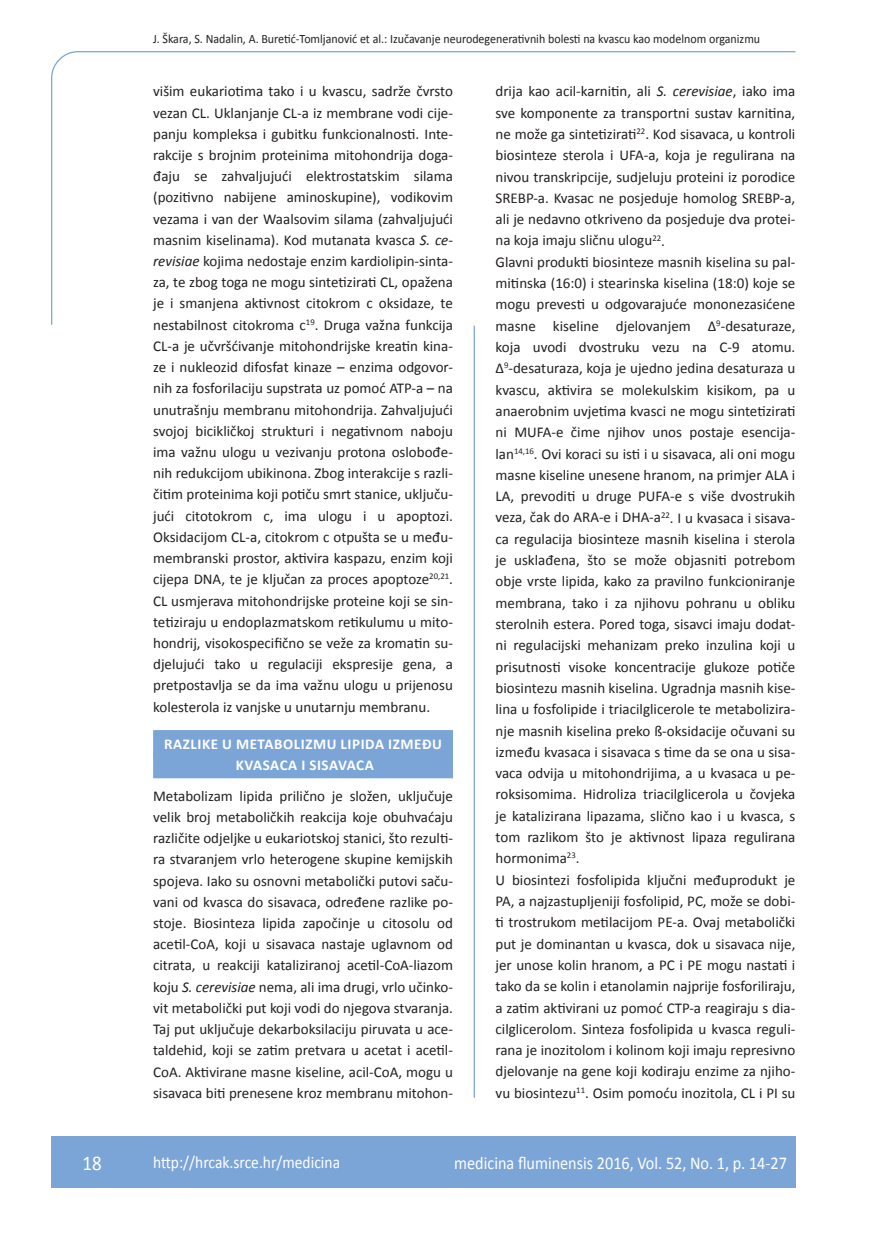
<style>
.page{position:relative;width:872px;height:1234px;background:#fff}
.page>*{position:absolute;margin:0;border:0;box-sizing:border-box;transform-origin:0 0}
.t1{font:21px "Calibri";color:#fff;scale:.9 1}
.t2{font:18px "Calibri";color:#fff;scale:.9 1}
.t3{font:17.25px "Calibri";color:#fff;scale:.9 1}
.t4{font:15px/21.3px "Calibri";color:#231f20;text-align:justify}
.t5{font:700 15px/21.1px "Calibri";letter-spacing:.04em;color:#fff;text-align:center}
.t6{font:12.75px "Calibri";color:#231f20;scale:.94 1}
.s1{font-style:italic}
</style>
<div class="page">
<svg style="left:51px;top:51px;width:745px;height:274px"></svg>
<hr style="left:473px;top:325px;width:2px;height:772px;background:#7ca5d7">
<div style="left:51px;top:1135px;width:744px;height:51px;background:#7ca5d7"></div>
<div style="left:153px;top:730px;width:300px;height:27px;background:#7ca5d7"></div>
<div style="left:153px;top:751px;width:300px;height:27px;background:#7ca5d7"></div>
<p class="t6" style="left:153px;top:30px;width:647px">J. Škara, S. Nadalin, A. Buretić-Tomljanović et al.: Izučavanje neurodegenerativnih bolesti na kvascu kao modelnom organizmu</p>
<p class="t4" style="left:153px;top:80px;width:301px">višim eukariotima tako i u kvascu, sadrže čvrsto vezan CL. Uklanjanje CL-a iz membrane vodi cije&shy;panju kompleksa i gubitku funkcionalnosti. Inte&shy;rakcije s brojnim proteinima mitohondrija doga&shy;đaju se zahvaljujući elektrostatskim silama (pozitivno nabijene aminoskupine), vodikovim vezama i van der Waalsovim silama (zahvaljujući masnim kiselinama). Kod mutanata kvasca <span class="s1">S. ce&shy;revisiae</span> kojima nedostaje enzim kardiolipin-sinta&shy;za, te zbog toga ne mogu sintetizirati CL, opažena je i smanjena aktivnost citokrom c oksidaze, te nestabilnost citokroma c<sup>19</sup>. Druga važna funkcija CL-a je učvršćivanje mitohondrijske kreatin kina&shy;ze i nukleozid difosfat kinaze – enzima odgovor&shy;nih za fosforilaciju supstrata uz pomoć ATP-a – na unutrašnju membranu mitohondrija. Zahvaljujući svojoj bicikličkoj strukturi i negativnom naboju ima važnu ulogu u vezivanju protona oslobođe&shy;nih redukcijom ubikinona. Zbog interakcije s razli&shy;čitim proteinima koji potiču smrt stanice, uključu&shy;jući citotokrom c, ima ulogu i u apoptozi.<br>Oksidacijom CL-a, citokrom c otpušta se u među&shy;membranski prostor, aktivira kaspazu, enzim koji cijepa DNA, te je ključan za proces apoptoze<sup>20,21</sup>.<br>CL usmjerava mitohondrijske proteine koji se sin&shy;tetiziraju u endoplazmatskom retikulumu u mito&shy;hondrij, visokospecifično se veže za kromatin su&shy;djelujući tako u regulaciji ekspresije gena, a pretpostavlja se da ima važnu ulogu u prijenosu kolesterola iz vanjske u unutarnju membranu.</p>
<p class="t5" style="left:164px;top:732px;width:279px">RAZLIKE U METABOLIZMU LIPIDA IZMEĐU<br>KVASACA I SISAVACA</p>
<p class="t4" style="left:153px;top:784px;width:301px">Metabolizam lipida prilično je složen, uključuje velik broj metaboličkih reakcija koje obuhvaćaju različite odjeljke u eukariotskoj stanici, što rezulti&shy;ra stvaranjem vrlo heterogene skupine kemijskih spojeva. Iako su osnovni metabolički putovi saču&shy;vani od kvasca do sisavaca, određene razlike po&shy;stoje. Biosinteza lipida započinje u citosolu od acetil-CoA, koji u sisavaca nastaje uglavnom od citrata, u reakciji kataliziranoj acetil-CoA-liazom koju <span class="s1">S. cerevisiae</span> nema, ali ima drugi, vrlo učinko&shy;vit metabolički put koji vodi do njegova stvaranja.<br>Taj put uključuje dekarboksilaciju piruvata u ace&shy;taldehid, koji se zatim pretvara u acetat i acetil-CoA. Aktivirane masne kiseline, acil-CoA, mogu u sisavaca biti prenesene kroz membranu mitohon-</p>
<p class="t4" style="left:495px;top:80px;width:301px;text-align:left">drija kao acil-karnitin, ali <span class="s1">S. cerevisiae</span>, iako ima sve komponente za transportni sustav karnitina, ne može ga sintetizirati<sup>22</sup>. Kod sisavaca, u kontroli biosinteze sterola i UFA-a, koja je regulirana na nivou transkripcije, sudjeluju proteini iz porodice SREBP-a. Kvasac ne posjeduje homolog SREBP-a, ali je nedavno otkriveno da posjeduje dva protei&shy;na koja imaju sličnu ulogu<sup>22</sup>.<br>Glavni produkti biosinteze masnih kiselina su pal&shy;mitinska (16:0) i stearinska kiselina (18:0) koje se mogu prevesti u odgovarajuće mononezasićene masne kiseline djelovanjem Δ<sup>9</sup>-desaturaze, koja uvodi dvostruku vezu na C-9 atomu.<br>Δ<sup>9</sup>-desaturaza, koja je ujedno jedina desaturaza u kvascu, aktivira se molekulskim kisikom, pa u anaerobnim uvjetima kvasci ne mogu sintetizirati ni MUFA-e čime njihov unos postaje esencija&shy;lan<sup>14,16</sup>. Ovi koraci su isti i u sisavaca, ali oni mogu masne kiseline unesene hranom, na primjer ALA i LA, prevoditi u druge PUFA-e s više dvostrukih veza, čak do ARA-e i DHA-a<sup>22</sup>. I u kvasaca i sisava&shy;ca regulacija biosinteze masnih kiselina i sterola je usklađena, što se može objasniti potrebom obje vrste lipida, kako za pravilno funkcioniranje membrana, tako i za njihovu pohranu u obliku sterolnih estera. Pored toga, sisavci imaju dodat&shy;ni regulacijski mehanizam preko inzulina koji u prisutnosti visoke koncentracije glukoze potiče biosintezu masnih kiselina. Ugradnja masnih kise&shy;lina u fosfolipide i triacilglicerole te metabolizira&shy;nje masnih kiselina preko ß-oksidacije očuvani su između kvasaca i sisavaca s time da se ona u sisa&shy;vaca odvija u mitohondrijima, a u kvasaca u pe&shy;roksisomima. Hidroliza triacilglicerola u čovjeka je katalizirana lipazama, slično kao i u kvasca, s tom razlikom što je aktivnost lipaza regulirana hormonima<sup>23</sup>.<br>U biosintezi fosfolipida ključni međuprodukt je PA, a najzastupljeniji fosfolipid, PC, može se dobi&shy;ti trostrukom metilacijom PE-a. Ovaj metabolički put je dominantan u kvasca, dok u sisavaca nije, jer unose kolin hranom, a PC i PE mogu nastati i tako da se kolin i etanolamin najprije fosforiliraju, a zatim aktivirani uz pomoć CTP-a reagiraju s dia&shy;cilglicerolom. Sinteza fosfolipida u kvasca reguli&shy;rana je inozitolom i kolinom koji imaju represivno djelovanje na gene koji kodiraju enzime za njiho&shy;vu biosintezu<sup>11</sup>. Osim pomoću inozitola, CL i PI su</p>
<h1 class="t1" style="left:82px;top:1149px;width:23px">18</h1>
<p class="t3" style="left:153px;top:1150px;width:209px">http://hrcak.srce.hr/medicina</p>
<p class="t2" style="left:454px;top:1151px;width:371px">medicina fluminensis 2016, Vol. 52, No. 1, p. 14-27</p>
</div>
